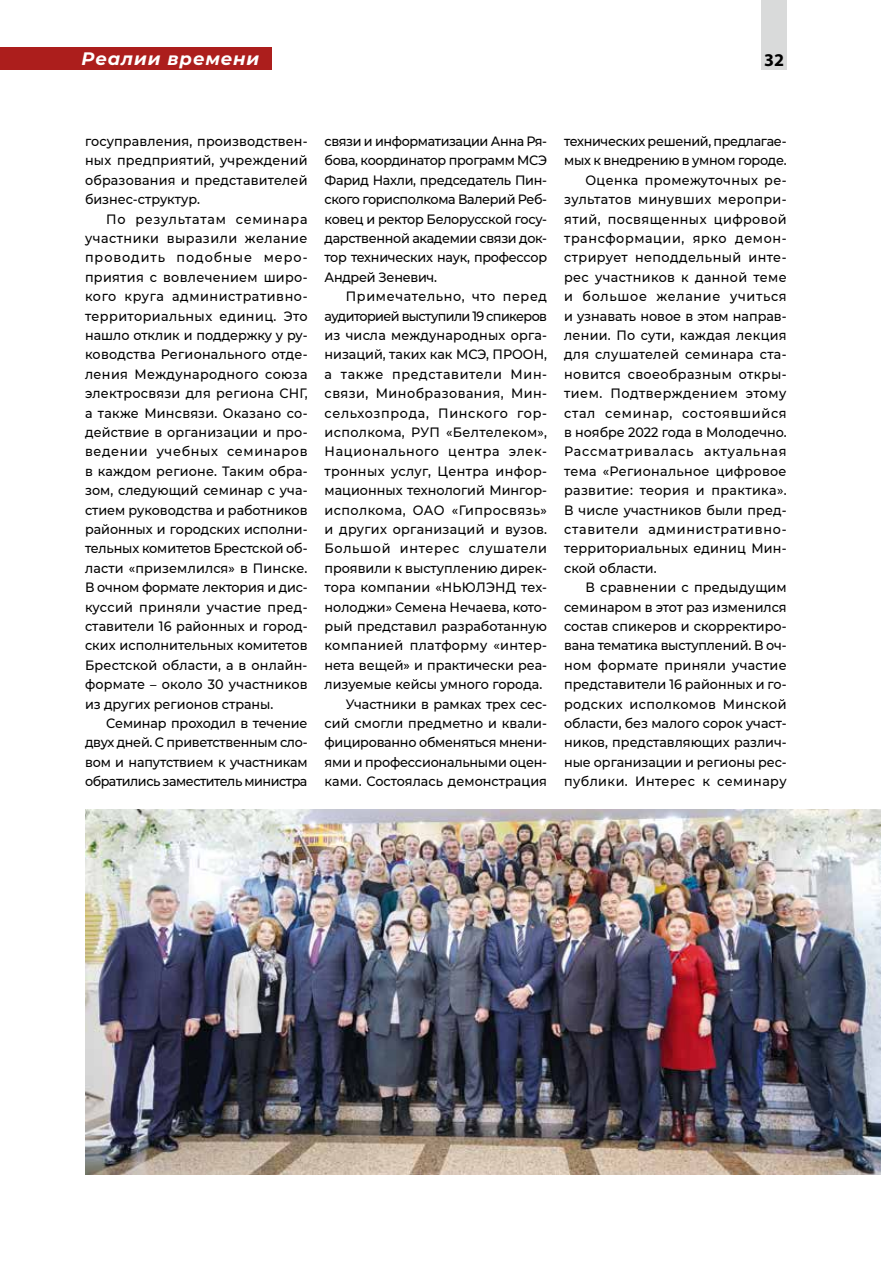
<style>
.page{position:relative;width:893px;height:1263px;background:#fff}
.page>*{position:absolute;margin:0;border:0;box-sizing:border-box;transform-origin:0 0}
.t1{font:italic 700 18px "Montserrat";letter-spacing:.05em;color:#fff}
.t2{font:700 18px "Myriad Pro";color:#000}
.t3{font:500 13.5px/19.4px "Montserrat";letter-spacing:.01em;color:#000;text-align:justify;scale:.94 1}
.t4{font:500 13.5px "Montserrat";letter-spacing:.03em;color:#000;scale:.94 1}
.t5{font:500 13.5px "Montserrat";letter-spacing:.035em;color:#000;scale:.94 1}
.t6{font:500 13.5px "Montserrat";letter-spacing:.055em;color:#000;scale:.94 1}
.t7{font:500 13.5px "Montserrat";letter-spacing:-.025em;color:#000;scale:.94 1}
.t8{font:500 13.5px "Montserrat";letter-spacing:-.015em;color:#000;scale:.94 1}
.t9{font:500 13.5px "Montserrat";letter-spacing:.06em;color:#000;scale:.94 1}
.t10{font:500 13.5px "Montserrat";letter-spacing:.05em;color:#000;scale:.94 1}
.t11{font:500 13.5px "Montserrat";letter-spacing:-.045em;color:#000;scale:.94 1}
.t12{font:500 13.5px "Montserrat";letter-spacing:-.02em;color:#000;scale:.94 1}
.t13{font:500 13.5px "Montserrat";letter-spacing:.065em;color:#000;scale:.94 1}
.t14{font:500 13.5px "Montserrat";letter-spacing:.045em;color:#000;scale:.94 1}
.t15{font:500 13.5px "Montserrat";letter-spacing:.04em;color:#000;scale:.94 1}
</style>
<div class="page">
<div style="left:0;top:47px;width:271px;height:23px;background:#ac1e1c"></div>
<img style="left:85px;top:809px;width:796px;height:365px">
<div style="left:761px;top:0;width:26px;height:70px;background:#d9dada"></div>
<h1 class="t1" style="left:82px;top:46px;width:179px">Реалии времени</h1>
<h1 class="t2" style="left:764px;top:48px;width:21px">32</h1>
<p class="t3" style="left:85px;top:131px;width:238px">госуправления, производствен&shy;ных предприятий, учреждений образования и представителей бизнес-структур.</p>
<p class="t3" style="left:85px;top:209px;width:238px;text-indent:21px">По результатам семинара участники выразили желание проводить подобные меро&shy;приятия с вовлечением широ&shy;кого круга административно&shy;территориальных единиц. Это нашло отклик и поддержку у ру&shy;ководства Регионального отде&shy;ления Международного союза электросвязи для региона СНГ, а также Минсвязи. Оказано со&shy;действие в организации и про&shy;ведении учебных семинаров в каждом регионе. Таким обра&shy;зом, следующий семинар с уча&shy;стием руководства и работников районных и городских исполни&shy;тельных комитетов Брестской об&shy;ласти «приземлился» в Пинске.<br>В очном формате лектория и дис&shy;куссий приняли участие пред&shy;ставители 16 районных и город&shy;ских исполнительных комитетов Брестской области, а в онлайн&shy;формате – около 30 участников из других регионов страны.</p>
<p class="t3" style="left:85px;top:713px;width:238px;text-indent:21px">Семинар проходил в течение двух дней. С приветственным сло&shy;вом и напутствием к участникам обратились заместитель министра</p>
<p class="t3" style="left:325px;top:131px;width:238px">связи и информатизации Анна Ря&shy;бова, координатор программ МСЭ Фарид Нахли, председатель Пин&shy;ского горисполкома Валерий Реб&shy;ковец и ректор Белорусской госу&shy;дарственной академии связи док&shy;тор технических наук, профессор Андрей Зеневич.</p>
<p class="t10" style="left:346px;top:287px;width:216px">Примечательно, что перед</p>
<p class="t11" style="left:325px;top:306px;width:238px">аудиторией выступили 19 спикеров</p>
<p class="t3" style="left:325px;top:325px;width:238px">из числа международных орга-</p>
<p class="t3" style="left:325px;top:344px;width:238px">низаций, таких как МСЭ, ПРООН,</p>
<p class="t10" style="left:325px;top:365px;width:237px">а также представители Мин-</p>
<p class="t5" style="left:325px;top:384px;width:238px">связи, Минобразования, Мин-</p>
<p class="t6" style="left:325px;top:403px;width:237px">сельхозпрода, Пинского гор-</p>
<p class="t3" style="left:325px;top:422px;width:238px">исполкома, РУП «Белтелеком»,</p>
<p class="t6" style="left:325px;top:442px;width:238px">Национального центра элек-</p>
<p class="t4" style="left:325px;top:462px;width:238px">тронных услуг, Центра инфор-</p>
<p class="t3" style="left:325px;top:480px;width:237px">мационных технологий Мингор-</p>
<p class="t5" style="left:325px;top:500px;width:238px">исполкома, ОАО «Гипросвязь»</p>
<p class="t3" style="left:325px;top:519px;width:238px">и других организаций и вузов.</p>
<p class="t6" style="left:325px;top:539px;width:238px">Большой интерес слушатели</p>
<p class="t3" style="left:325px;top:558px;width:238px">проявили к выступлению дирек-</p>
<p class="t3" style="left:325px;top:577px;width:238px">тора компании «НЬЮЛЭНД тех-</p>
<p class="t3" style="left:325px;top:597px;width:238px">нолоджи» Семена Нечаева, кото-</p>
<p class="t3" style="left:325px;top:616px;width:238px">рый представил разработанную</p>
<p class="t3" style="left:325px;top:635px;width:238px">компанией платформу «интер-</p>
<p class="t3" style="left:325px;top:655px;width:238px">нета вещей» и практически реа-</p>
<p class="t3" style="left:325px;top:674px;width:233px">лизуемые кейсы умного города.</p>
<p class="t3" style="left:346px;top:694px;width:216px">Участники в рамках трех сес-</p>
<p class="t3" style="left:325px;top:713px;width:238px">сий смогли предметно и квали-</p>
<p class="t12" style="left:325px;top:733px;width:238px">фицированно обменяться мнени-</p>
<p class="t8" style="left:325px;top:753px;width:238px">ями и профессиональными оцен-</p>
<p class="t3" style="left:325px;top:771px;width:238px">ками. Состоялась демонстрация</p>
<p class="t7" style="left:564px;top:132px;width:238px">технических решений, предлагае-</p>
<p class="t7" style="left:564px;top:151px;width:238px">мых к внедрению в умном городе.</p>
<p class="t3" style="left:585px;top:170px;width:216px">Оценка промежуточных ре-</p>
<p class="t4" style="left:564px;top:190px;width:238px">зультатов минувших меропри-</p>
<p class="t5" style="left:564px;top:209px;width:238px">ятий, посвященных цифровой</p>
<p class="t14" style="left:564px;top:229px;width:238px">трансформации, ярко демон-</p>
<p class="t5" style="left:564px;top:248px;width:238px">стрирует неподдельный инте-</p>
<p class="t3" style="left:564px;top:267px;width:238px">рес участников к данной теме</p>
<p class="t6" style="left:564px;top:287px;width:238px">и большое желание учиться</p>
<p class="t3" style="left:564px;top:306px;width:238px">и узнавать новое в этом направ-</p>
<p class="t3" style="left:564px;top:325px;width:238px">лении. По сути, каждая лекция</p>
<p class="t3" style="left:564px;top:344px;width:238px">для слушателей семинара ста-</p>
<p class="t4" style="left:564px;top:365px;width:238px">новится своеобразным откры-</p>
<p class="t15" style="left:564px;top:384px;width:238px">тием. Подтверждением этому</p>
<p class="t9" style="left:564px;top:403px;width:238px">стал семинар, состоявшийся</p>
<p class="t3" style="left:564px;top:422px;width:238px">в ноябре 2022 года в Молодечно.</p>
<p class="t13" style="left:564px;top:442px;width:238px">Рассматривалась актуальная</p>
<p class="t3" style="left:564px;top:461px;width:238px">тема «Региональное цифровое</p>
<p class="t4" style="left:564px;top:481px;width:238px">развитие: теория и практика».</p>
<p class="t3" style="left:564px;top:500px;width:238px">В числе участников были пред-</p>
<p class="t9" style="left:564px;top:520px;width:238px">ставители административно-</p>
<p class="t3" style="left:564px;top:538px;width:238px">территориальных единиц Мин-</p>
<p class="t3" style="left:564px;top:558px;width:100px">ской области.</p>
<p class="t3" style="left:585px;top:577px;width:216px">В сравнении с предыдущим</p>
<p class="t3" style="left:564px;top:597px;width:238px">семинаром в этот раз изменился</p>
<p class="t3" style="left:564px;top:616px;width:238px">состав спикеров и скорректиро-</p>
<p class="t8" style="left:564px;top:636px;width:238px">вана тематика выступлений. В оч-</p>
<p class="t3" style="left:564px;top:655px;width:238px">ном формате приняли участие</p>
<p class="t3" style="left:564px;top:674px;width:238px">представители 16 районных и го-</p>
<p class="t4" style="left:564px;top:694px;width:238px">родских исполкомов Минской</p>
<p class="t3" style="left:564px;top:713px;width:238px">области, без малого сорок участ-</p>
<p class="t3" style="left:564px;top:732px;width:238px">ников, представляющих различ-</p>
<p class="t3" style="left:564px;top:752px;width:237px">ные организации и регионы рес-</p>
<p class="t5" style="left:564px;top:772px;width:238px">публики. Интерес к семинару</p>
</div>
